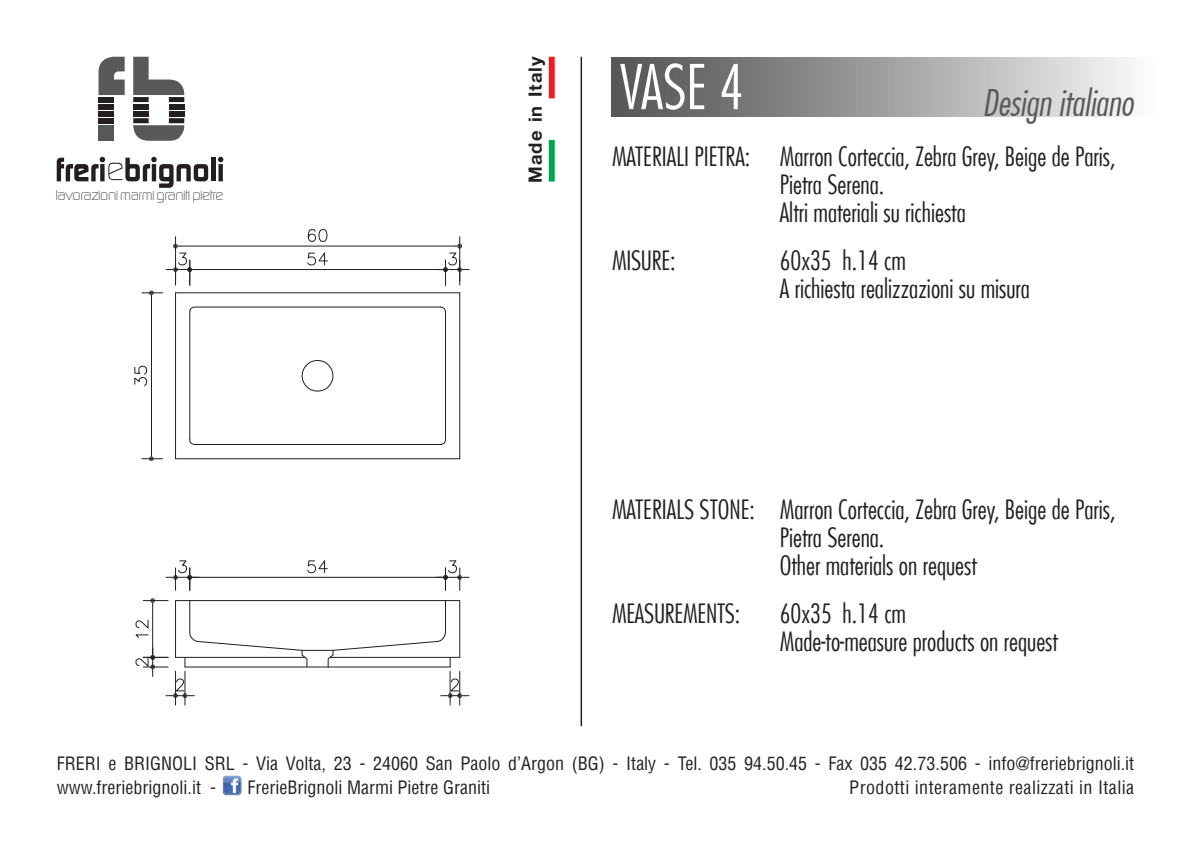
<style>
.page{position:relative;width:1191px;height:851px;background:#fff}
.page>*{position:absolute;margin:0;border:0;box-sizing:border-box;transform-origin:0 0}
.t1{font:300 condensed 60px "Futura";color:#fff}
.t2{font:italic 300 condensed 36px "Futura";color:#57585a}
.t3{font:300 condensed 26px/28px "Futura";color:#231f20}
.t4{font:700 18.4px "Helvetica Neue";letter-spacing:.05em;color:#231f20}
.t5{font:condensed 18px/24px "Helvetica";color:#231f20}
.t6{font:condensed 18px "Helvetica";letter-spacing:.025em;color:#231f20}
.t7{font:300 14px "Dicot";letter-spacing:-.03em;color:#231f20}
</style>
<div class="page">
<div style="left:611px;top:57px;width:543px;height:59px;background:linear-gradient(to right,#4d4e50,#f7f7f7)"></div>
<hr style="left:175px;top:600px;width:285px;height:1px;background:#231f20">
<hr style="left:185px;top:666px;width:265px;height:1px;background:#231f20">
<hr style="left:302px;top:649px;width:31px;height:1px;background:#231f20">
<hr style="left:459px;top:600px;width:1px;height:57px;background:#231f20">
<hr style="left:175px;top:600px;width:1px;height:57px;background:#231f20">
<hr style="left:189px;top:600px;width:1px;height:32px;background:#231f20">
<hr style="left:152px;top:605px;width:1px;height:47px;background:#231f20">
<svg style="left:143px;top:598px;width:25px;height:7px"></svg>
<hr style="left:194px;top:576px;width:247px;height:1px;background:#231f20">
<svg style="left:166px;top:560px;width:33px;height:30px"></svg>
<svg style="left:307px;top:560px;width:21px;height:13px"></svg>
<svg style="left:436px;top:560px;width:33px;height:30px"></svg>
<hr style="left:445px;top:600px;width:1px;height:32px;background:#231f20">
<svg style="left:327px;top:630px;width:143px;height:75px"></svg>
<hr style="left:175px;top:671px;width:1px;height:34px;background:#231f20">
<hr style="left:184px;top:671px;width:1px;height:34px;background:#231f20">
<svg style="left:135px;top:619px;width:173px;height:79px"></svg>
<hr style="left:175px;top:458px;width:285px;height:1px;background:#231f20">
<hr style="left:175px;top:292px;width:285px;height:1px;background:#231f20">
<hr style="left:175px;top:293px;width:1px;height:165px;background:#231f20">
<hr style="left:459px;top:293px;width:1px;height:165px;background:#231f20">
<svg style="left:189px;top:306px;width:257px;height:139px"></svg>
<hr style="left:194px;top:269px;width:247px;height:1px;background:#231f20">
<svg style="left:307px;top:252px;width:21px;height:14px"></svg>
<hr style="left:175px;top:236px;width:1px;height:45px;background:#231f20">
<hr style="left:459px;top:236px;width:1px;height:45px;background:#231f20">
<hr style="left:180px;top:245px;width:275px;height:1px;background:#231f20">
<svg style="left:436px;top:243px;width:33px;height:42px"></svg>
<svg style="left:307px;top:229px;width:21px;height:13px"></svg>
<hr style="left:151px;top:297px;width:1px;height:157px;background:#231f20">
<svg style="left:142px;top:243px;width:57px;height:54px"></svg>
<svg style="left:142px;top:454px;width:21px;height:7px"></svg>
<svg style="left:134px;top:365px;width:14px;height:21px"></svg>
<hr style="left:580px;top:57px;width:2px;height:669px;background:#231f20">
<svg style="left:57px;top:157px;width:151px;height:31px"></svg>
<hr style="left:211px;top:157px;width:4px;height:24px;background:#231f20">
<svg style="left:218px;top:157px;width:5px;height:24px"></svg>
<div style="left:98px;top:118px;width:16px;height:5px;background:#231f20"></div>
<div style="left:98px;top:111px;width:16px;height:5px;background:#231f20"></div>
<div style="left:98px;top:104px;width:16px;height:5px;background:#231f20"></div>
<div style="left:98px;top:97px;width:16px;height:5px;background:#231f20"></div>
<div style="left:133px;top:111px;width:16px;height:5px;background:#231f20"></div>
<div style="left:133px;top:104px;width:16px;height:5px;background:#231f20"></div>
<div style="left:169px;top:104px;width:15px;height:5px;background:#231f20"></div>
<div style="left:169px;top:111px;width:15px;height:5px;background:#231f20"></div>
<div style="left:98px;top:125px;width:16px;height:16px;background:#57585a"></div>
<svg style="left:98px;top:56px;width:27px;height:39px"></svg>
<svg style="left:133px;top:118px;width:51px;height:23px"></svg>
<svg style="left:133px;top:57px;width:51px;height:45px"></svg>
<svg style="left:549px;top:140px;width:6px;height:41px"></svg>
<svg style="left:549px;top:57px;width:6px;height:41px"></svg>
<img style="left:222px;top:775px;width:20px;height:20px">
<p class="t7" style="left:56px;top:188px;width:169px">lavorazioni marmi graniti pietre</p>
<p class="t4" style="left:524px;top:183px;width:128px;rotate:-90deg">Made in Italy</p>
<h1 class="t1" style="left:619px;top:51px;width:126px">VASE 4</h1>
<p class="t3" style="left:612px;top:143px;width:101px">Materiali PIETRA</p>
<p class="t3" style="left:745px;top:143px;width:7px">:</p>
<p class="t3" style="left:612px;top:247px;width:65px">Misure:</p>
<h2 class="t2" style="left:982px;top:82px;width:152px">Design italiano</h2>
<p class="t3" style="left:780px;top:143px;width:337px">Marron Corteccia, Zebra Grey, Beige de Paris,<br>Pietra Serena.<br>Altri materiali su richiesta</p>
<p class="t3" style="left:780px;top:247px;width:252px">60x35 h.14 cm<br>A richiesta realizzazioni su misura</p>
<p class="t3" style="left:612px;top:495px;width:144px">Materials STONE:</p>
<p class="t3" style="left:612px;top:599px;width:25px">MEASURE</p>
<p class="t3" style="left:683px;top:599px;width:59px">MENTS:</p>
<p class="t3" style="left:780px;top:495px;width:337px">Marron Corteccia, Zebra Grey, Beige de Paris,<br>Pietra Serena.<br>Other materials on request</p>
<p class="t3" style="left:780px;top:599px;width:280px">60x35 h.14 cm<br>Made-to-measure products on request</p>
<p class="t5" style="left:57px;top:751px;width:1079px">FRERI e BRIGNOLI SRL - Via Volta, 23 - 24060 San Paolo d’Argon (BG) - Italy - Tel. 035 94.50.45 - Fax 035 42.73.506 - info@freriebrignoli.it www.freriebrignoli.it -</p>
<p class="t5" style="left:247px;top:775px;width:244px">FrerieBrignoli Marmi Pietre Graniti</p>
<p class="t6" style="left:849px;top:776px;width:286px">Prodotti interamente realizzati in Italia</p>
</div>
